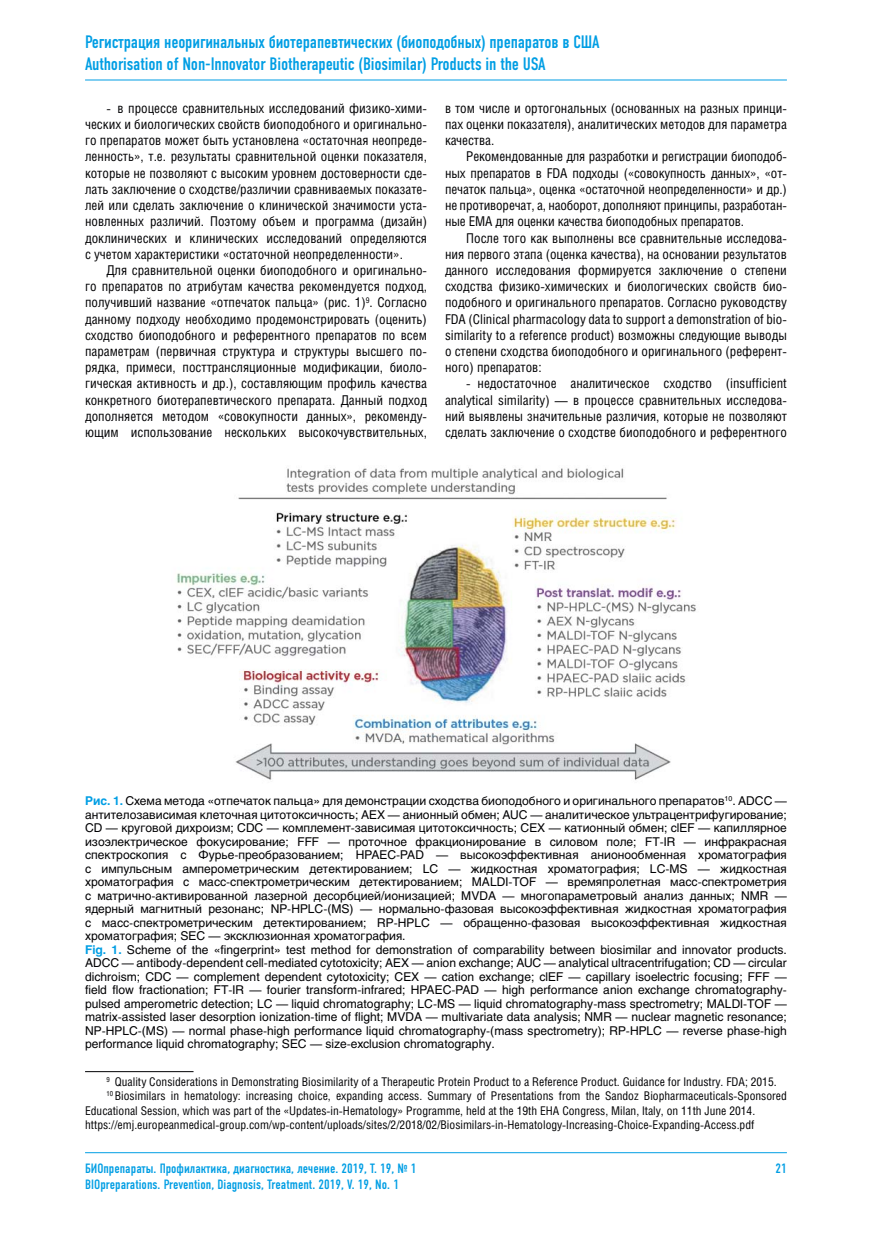
<style>
.page{position:relative;width:872px;height:1234px;background:#fff}
.page>*{position:absolute;margin:0;border:0;box-sizing:border-box;transform-origin:0 0}
.t1{font:18px/21.6px "DIN Condensed C";letter-spacing:-.01em;color:#009ee4}
.t2{font:13.5px/16.2px "Helios Cond C";color:#000003;text-align:justify}
.t3{font:13.5px/16.2px "DIN Condensed C";color:#009ee4}
.t4{font:12px/13.5px "Helios C";color:#000003}
.t5{font:12px "Helios Cond C";color:#000003}
.s1{font-weight:700;color:#009ee4}
</style>
<div class="page">
<hr style="left:85px;top:79px;width:702px;height:1px;background:#009ee4">
<hr style="left:85px;top:1151px;width:702px;height:1px;background:#009ee4">
<hr style="left:85px;top:1070px;width:108px;height:1px;background:#000003">
<img style="left:176px;top:467px;width:520px;height:313px">
<h1 class="t1" style="left:85px;top:31px;width:516px">Регистрация неоригинальных биотерапевтических (биоподобных) препаратов в США<br>Authorisation of Non-Innovator Biotherapeutic (Biosimilar) Products in the USA</h1>
<p class="t2" style="left:85px;top:100px;width:343px;text-indent:21px">- в процессе сравнительных исследований физико-хими&shy;ческих и биологических свойств биоподобного и оригинально&shy;го препаратов может быть установлена «остаточная неопреде&shy;ленность», т.е. результаты сравнительной оценки показателя, которые не позволяют с высоким уровнем достоверности сде&shy;лать заключение о сходстве/различии сравниваемых показате&shy;лей или сделать заключение о клинической значимости уста&shy;новленных различий. Поэтому объем и программа (дизайн) доклинических и клинических исследований определяются с учетом характеристики «остаточной неопределенности».</p>
<p class="t2" style="left:85px;top:262px;width:343px;text-indent:21px">Для сравнительной оценки биоподобного и оригинально&shy;го препаратов по атрибутам качества рекомендуется подход, получивший название «отпечаток пальца» (рис. 1)<sup>9</sup>. Согласно данному подходу необходимо продемонстрировать (оценить) сходство биоподобного и референтного препаратов по всем параметрам (первичная структура и структуры высшего по&shy;рядка, примеси, посттрансляционные модификации, биоло&shy;гическая активность и др.), составляющим профиль качества конкретного биотерапевтического препарата. Данный подход дополняется методом «совокупности данных», рекоменду&shy;ющим использование нескольких высокочувствительных,</p>
<p class="t2" style="left:445px;top:100px;width:343px">в том числе и ортогональных (основанных на разных принци&shy;пах оценки показателя), аналитических методов для параметра качества.</p>
<p class="t2" style="left:445px;top:148px;width:343px;text-indent:21px">Рекомендованные для разработки и регистрации биоподоб&shy;ных препаратов в FDA подходы («совокупность данных», «от&shy;печаток пальца», оценка «остаточной неопределенности» и др.) не противоречат, а, наоборот, дополняют принципы, разработан&shy;ные ЕМА для оценки качества биоподобных препаратов.</p>
<p class="t2" style="left:445px;top:229px;width:343px;text-indent:21px">После того как выполнены все сравнительные исследова&shy;ния первого этапа (оценка качества), на основании результатов данного исследования формируется заключение о степени сходства физико-химических и биологических свойств био&shy;подобного и оригинального препаратов. Согласно руководству FDA (Clinical pharmacology data to support a demonstration of bio&shy;similarity to a reference product) возможны следующие выводы о степени сходства биоподобного и оригинального (референт&shy;ного) препаратов:</p>
<p class="t2" style="left:445px;top:375px;width:343px;text-indent:21px">- недостаточное аналитическое сходство (insufficient analytical similarity) — в процессе сравнительных исследова&shy;ний выявлены значительные различия, которые не позволяют сделать заключение о сходстве биоподобного и референтного</p>
<p class="t4" style="left:85px;top:793px;width:703px"><span class="s1">Рис. 1.</span> Схема метода «отпечаток пальца» для демонстрации сходства биоподобного и оригинального препаратов<sup>10</sup>. ADCC — антителозависимая клеточная цитотоксичность; AEX — анионный обмен; AUC — аналитическое ультрацентрифугирование; CD — круговой дихроизм; CDC — комплемент-зависимая цитотоксичность; CEX — катионный обмен; clEF — капиллярное изоэлектрическое фокусирование; FFF — проточное фракционирование в силовом поле; FT-IR — инфракрасная спектроскопия с Фурье-преобразованием; HPAEC-PAD — высокоэффективная анионообменная хроматография с импульсным амперометрическим детектированием; LC — жидкостная хроматография; LC-MS — жидкостная хроматография с масс-спектрометрическим детектированием; MALDI-TOF — времяпролетная масс-спектрометрия с матрично-активированной лазерной десорбцией/ионизацией; MVDA — многопараметровый анализ данных; NMR — ядерный магнитный резонанс; NP-HPLC-(MS) — нормально-фазовая высокоэффективная жидкостная хроматография с масс-спектрометрическим детектированием; RP-HPLC — обращенно-фазовая высокоэффективная жидкостная хроматография; SEC — эксклюзионная хроматография.<br><span class="s1">Fig. 1.</span> Scheme of the «fingerprint» test method for demonstration of comparability between biosimilar and innovator products.<br>ADCC — antibody-dependent cell-mediated cytotoxicity; AEX — anion exchange; AUC — analytical ultracentrifugation; CD — circular dichroism; CDC — complement dependent cytotoxicity; CEX — cation exchange; clEF — capillary isoelectric focusing; FFF — field flow fractionation; FT-IR — fourier transform-infrared; HPAEC-PAD — high performance anion exchange chromatography&shy;pulsed amperometric detection; LC — liquid chromatography; LC-MS — liquid chromatography-mass spectrometry; MALDI-TOF — matrix-assisted laser desorption ionization-time of flight; MVDA — multivariate data analysis; NMR — nuclear magnetic resonance; NP-HPLC-(MS) — normal phase-high performance liquid chromatography-(mass spectrometry); RP-HPLC — reverse phase-high performance liquid chromatography; SEC — size-exclusion chromatography.</p>
<p class="t5" style="left:106px;top:1074px;width:672px"><sup>9</sup> Quality Considerations in Demonstrating Biosimilarity of a Therapeutic Protein Product to a Reference Product. Guidance for Industry. FDA; 2015.</p>
<p class="t5" style="left:106px;top:1088px;width:682px"><sup>10</sup> Biosimilars in hematology: increasing choice, expanding access. Summary of Presentations from the Sandoz Biopharmaceuticals-Sponsored</p>
<p class="t5" style="left:85px;top:1102px;width:671px">Educational Session, which was part of the «Updates-in-Hematology» Programme, held at the 19th EHA Congress, Milan, Italy, on 11th June 2014.</p>
<p class="t5" style="left:85px;top:1117px;width:671px">https://emj.europeanmedical-group.com/wp-content/uploads/sites/2/2018/02/Biosimilars-in-Hematology-Increasing-Choice-Expanding-Access.pdf</p>
<p class="t3" style="left:85px;top:1160px;width:333px">БИОпрепараты. Профилактика, диагностика, лечение. 2019, Т. 19, № 1<br>BIOpreparations. Prevention, Diagnosis, Treatment. 2019, V. 19, No. 1</p>
<p class="t3" style="left:775px;top:1160px;width:13px">21</p>
</div>
